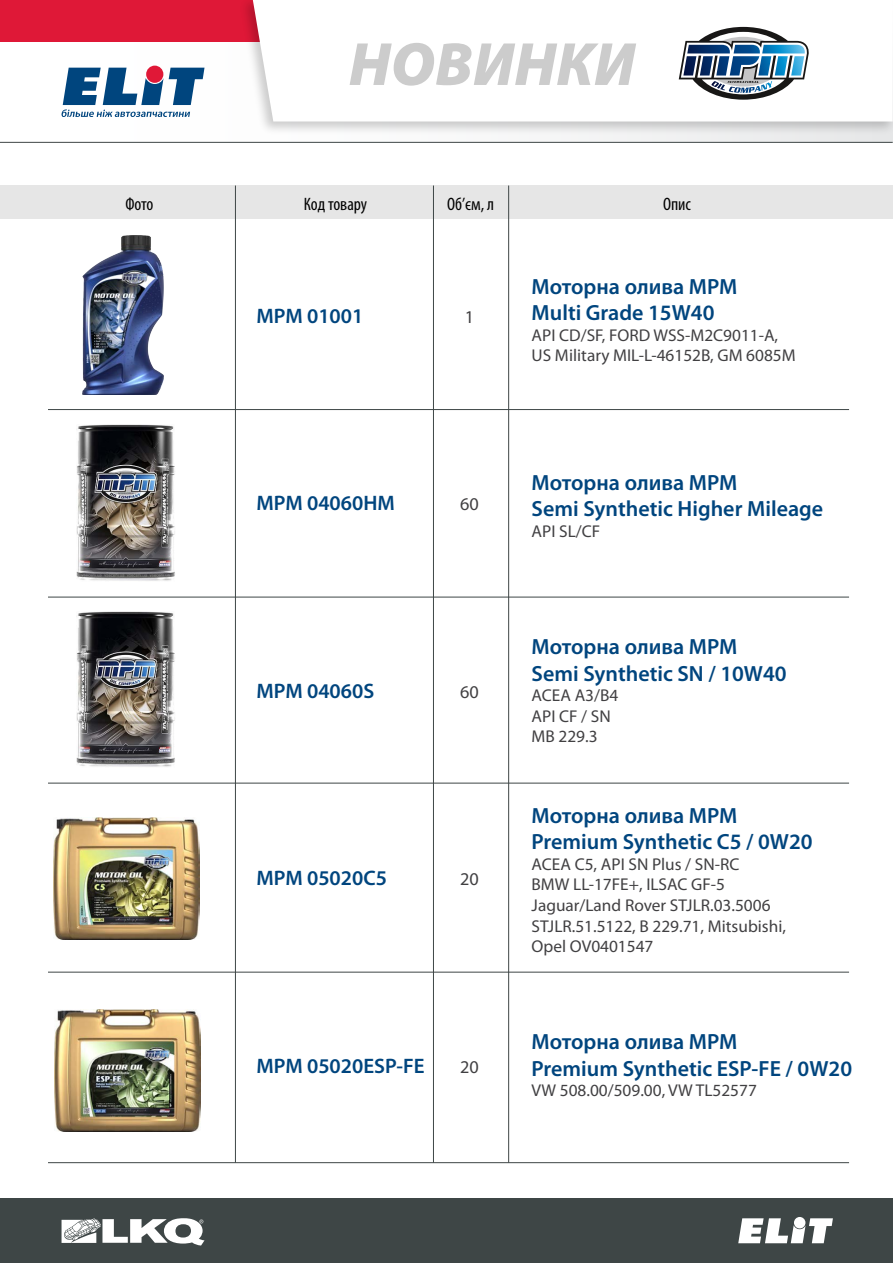
<style>
.page{position:relative;width:893px;height:1263px;background:#fff}
.page>*{position:absolute;margin:0;border:0;box-sizing:border-box;transform-origin:0 0}
.t1{font:italic 900 61.5px "Myriad Pro";color:#ccc}
.t2{font:600 22.05px/26.4px "Myriad Pro";color:#00457e}
.t3{font:600 21px "Myriad Pro";color:#00457e}
.t4{font:condensed 18px "Myriad Pro";color:#000}
.t5{font:18px "Myriad Pro";color:#414042}
.t6{font:17.1px/20.5px "Myriad Pro";color:#414042}
</style>
<div class="page">
<div style="left:0;top:1199px;width:893px;height:64px;background:#3e4646"></div>
<div style="left:0;top:0;width:386px;height:42px;background:#df1837"></div>
<img style="left:245px;top:0;width:648px;height:139px">
<svg style="left:253px;top:0;width:640px;height:122px"></svg>
<hr style="left:0;top:142px;width:893px;height:1px;background:#3e4646">
<div style="left:146px;top:66px;width:17px;height:17px;background:#e01837;border-radius:50%"></div>
<svg style="left:61px;top:68px;width:144px;height:49px"></svg>
<svg style="left:738px;top:1218px;width:95px;height:25px"></svg>
<svg style="left:62px;top:1218px;width:143px;height:27px"></svg>
<div style="left:0;top:186px;width:893px;height:33px;background:#e6e6e6"></div>
<hr style="left:48px;top:597px;width:801px;height:1px;background:#3e4646">
<hr style="left:48px;top:783px;width:801px;height:1px;background:#3e4646">
<hr style="left:48px;top:972px;width:801px;height:1px;background:#3e4646">
<hr style="left:48px;top:409px;width:801px;height:1px;background:#3e4646">
<hr style="left:48px;top:1162px;width:801px;height:1px;background:#3e4646">
<hr style="left:433px;top:186px;width:1px;height:977px;background:#3e4646">
<hr style="left:235px;top:186px;width:1px;height:977px;background:#3e4646">
<hr style="left:508px;top:186px;width:1px;height:977px;background:#3e4646">
<img style="left:83px;top:236px;width:80px;height:159px">
<img style="left:77px;top:424px;width:98px;height:157px">
<img style="left:77px;top:611px;width:98px;height:156px">
<img style="left:53px;top:817px;width:146px;height:122px">
<img style="left:54px;top:1009px;width:146px;height:122px">
<svg style="left:675px;top:24px;width:137px;height:79px"></svg>
<h1 class="t1" style="left:349px;top:30px;width:288px">НОВИНКИ</h1>
<p class="t4" style="left:125px;top:194px;width:30px">Фото</p>
<p class="t4" style="left:304px;top:194px;width:65px">Код товару</p>
<p class="t4" style="left:447px;top:194px;width:49px">Об’єм, л</p>
<p class="t4" style="left:663px;top:194px;width:29px">Опис</p>
<p class="t3" style="left:257px;top:304px;width:108px">MPM 01001</p>
<p class="t5" style="left:465px;top:305px;width:11px">1</p>
<p class="t2" style="left:532px;top:273px;width:207px">Моторна олива MPM<br>Multi Grade 15W40</p>
<p class="t6" style="left:532px;top:324px;width:266px">API CD/SF, FORD WSS-M2C9011-A,<br>US Military MIL-L-46152B, GM 6085M</p>
<p class="t3" style="left:257px;top:491px;width:140px">MPM 04060HM</p>
<p class="t5" style="left:460px;top:493px;width:20px">60</p>
<p class="t2" style="left:532px;top:469px;width:293px">Моторна олива MPM<br>Semi Synthetic Higher Mileage</p>
<p class="t6" style="left:532px;top:520px;width:70px">API SL/CF</p>
<p class="t3" style="left:257px;top:679px;width:119px">MPM 04060S</p>
<p class="t5" style="left:460px;top:680px;width:20px">60</p>
<p class="t2" style="left:532px;top:634px;width:257px">Моторна олива MPM<br>Semi Synthetic SN / 10W40</p>
<p class="t6" style="left:532px;top:685px;width:88px">ACEA A3/B4<br>API CF / SN<br>MB 229.3</p>
<p class="t3" style="left:257px;top:866px;width:132px">MPM 05020C5</p>
<p class="t5" style="left:460px;top:868px;width:20px">20</p>
<p class="t2" style="left:532px;top:803px;width:283px">Моторна олива MPM<br>Premium Synthetic C5 / 0W20</p>
<p class="t6" style="left:532px;top:854px;width:256px">ACEA C5, API SN Plus / SN-RC<br>BMW LL-17FE+, ILSAC GF-5<br>Jaguar/Land Rover STJLR.03.5006<br>STJLR.51.5122, B 229.71, Mitsubishi,<br>Opel OV0401547</p>
<p class="t3" style="left:257px;top:1054px;width:170px">MPM 05020ESP-FE</p>
<p class="t5" style="left:460px;top:1055px;width:20px">20</p>
<p class="t2" style="left:532px;top:1029px;width:322px">Моторна олива MPM<br>Premium Synthetic ESP-FE / 0W20</p>
<p class="t6" style="left:532px;top:1080px;width:227px">VW 508.00/509.00, VW TL52577</p>
</div>
